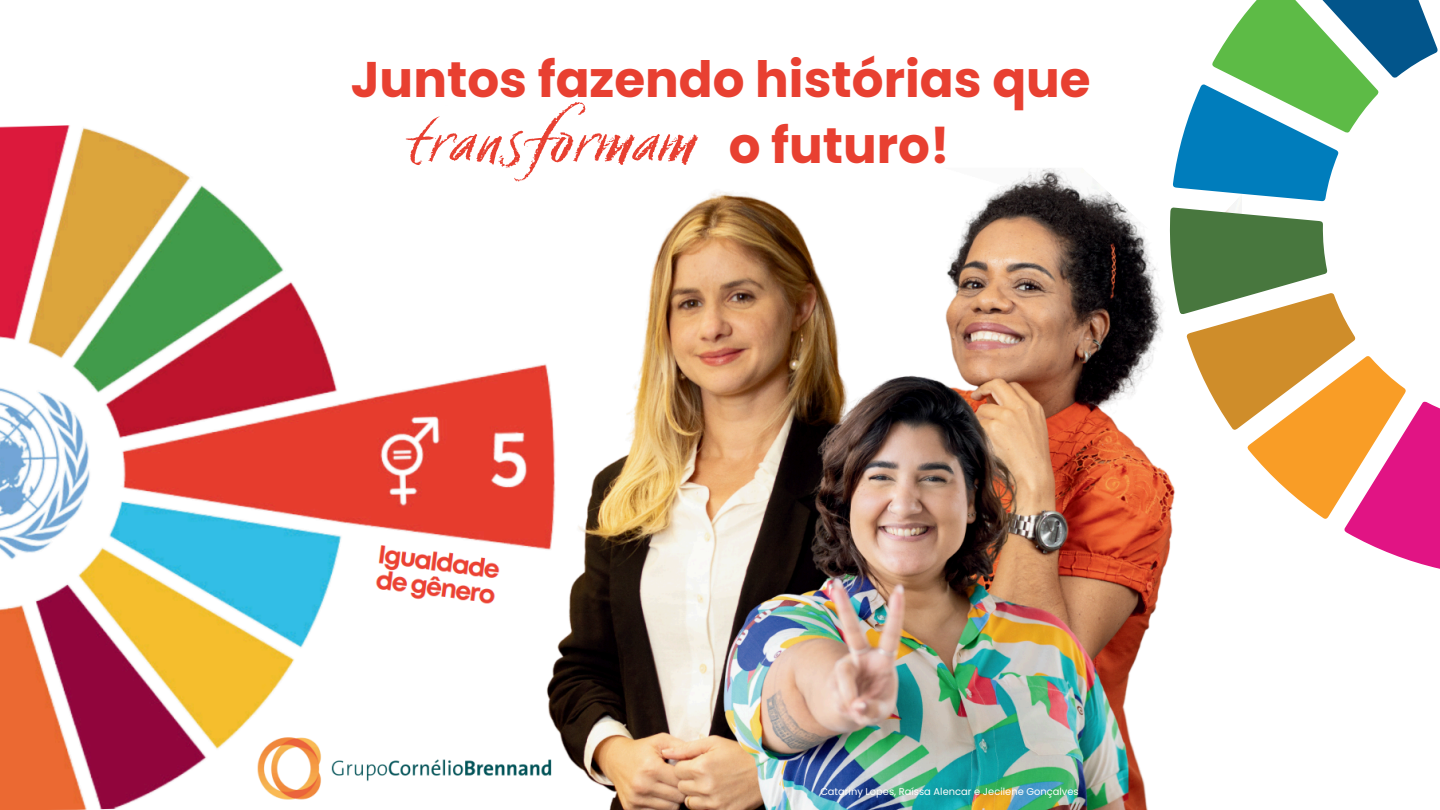
<style>
.page{position:relative;width:1440px;height:810px;background:#fff}
.page>*{position:absolute;margin:0;border:0;box-sizing:border-box;transform-origin:0 0}
.t1{font:70px "Six Hands Chalk";color:#e84031}
.t2{font:700 50px "Poppins";color:#e84031}
.t3{font:9.9px "Poppins";color:#fff}
</style>
<div class="page">
<img style="left:0;top:125px;width:1164px;height:685px">
<svg style="left:808px;top:125px;width:241px;height:43px"></svg>
<svg style="left:1049px;top:0;width:391px;height:569px"></svg>
<p class="t2" style="left:351px;top:44px;width:742px">Juntos fazendo histórias que</p>
<p class="t1" style="left:402px;top:96px;width:293px">transformam</p>
<h2 class="t2" style="left:729px;top:110px;width:222px">o futuro!</h2>
<p class="t3" style="left:820px;top:785px;width:260px">Catariny Lopes, Raíssa Alencar e Jecilene Gonçalves</p>
</div>
